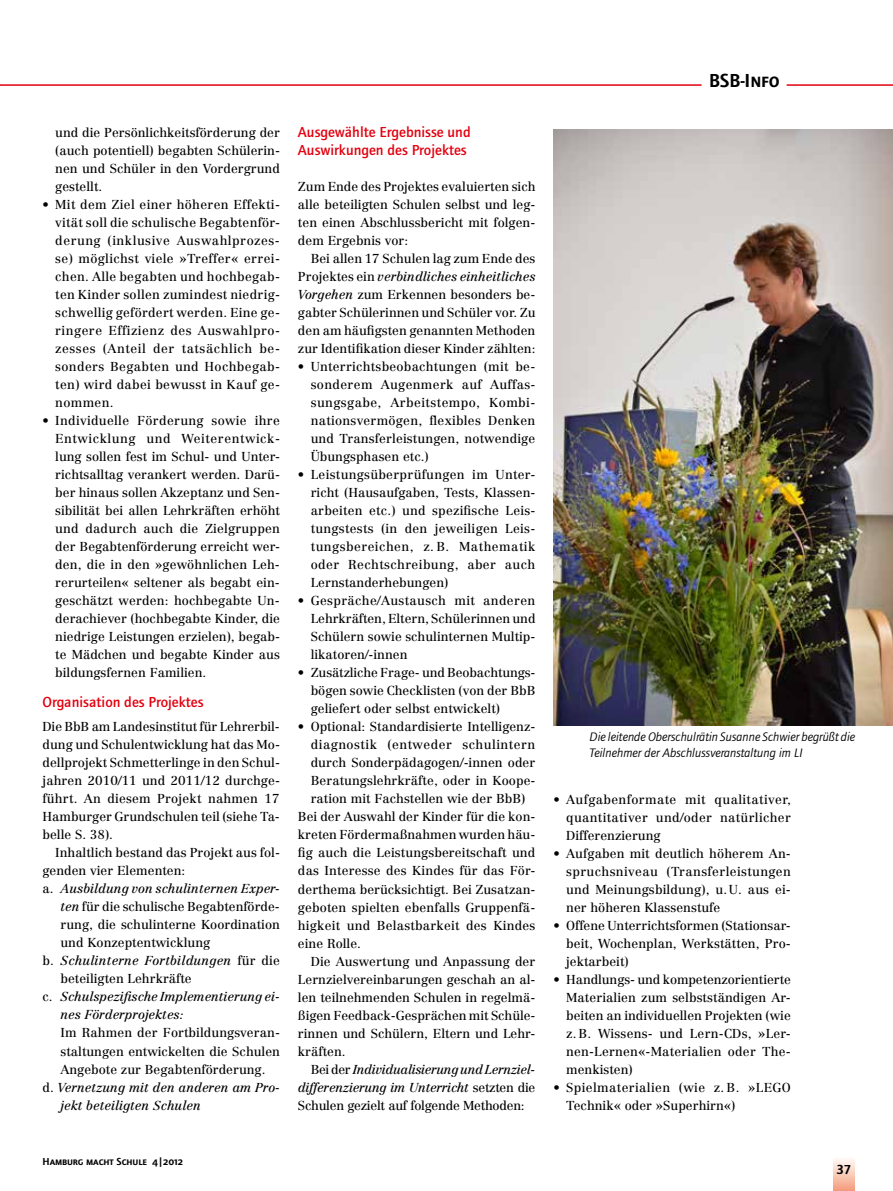
<style>
.page{position:relative;width:893px;height:1191px;background:#fff}
.page>*{position:absolute;margin:0;border:0;box-sizing:border-box;transform-origin:0 0}
.t1{font:600 19.5px "Foundry Journal SC";color:#000}
.t2{font:500 15px/18px "Foundry Journal";color:#e3000f}
.t3{font:600 13.5px "Foundry Journal";color:#000}
.t4{font:12.75px/18px "Centennial";color:#000;text-align:justify}
.t5{font:italic 12.75px "Centennial";color:#000}
.t6{font:italic 12.75px/15.8px "Foundry Journal";letter-spacing:-.005em;color:#000}
.t7{font:12.75px/18px "Centennial";letter-spacing:.03em;color:#000}
.t8{font:italic 12.75px "Centennial";letter-spacing:-.02em;color:#000}
.t9{font:italic 12.75px "Centennial";letter-spacing:-.025em;color:#000}
.t10{font:12.75px "Centennial";letter-spacing:-.02em;color:#000}
.t11{font:12.75px "Centennial";letter-spacing:.035em;color:#000}
.t12{font:600 10.5px "Foundry Journal SC";color:#000}
.s1{font-style:normal}
.s2{font-style:italic}
</style>
<div class="page">
<hr style="left:0;top:84px;width:893px;height:2px;background:#e3000f">
<div style="left:833px;top:1157px;width:22px;height:34px;background:linear-gradient(to bottom,#fffefb,#f49f80)"></div>
<div style="left:702px;top:80px;width:85px;height:6px;background:#fff"></div>
<img style="left:553px;top:129px;width:340px;height:596px">
<p class="t4" style="left:55px;top:124px;width:226px">und die Persönlichkeitsförderung der (auch potentiell) begabten Schülerin&shy;nen und Schüler in den Vordergrund gestellt.</p>
<p class="t4" style="left:55px;top:196px;width:226px;text-indent:-13px">• Mit dem Ziel einer höheren Effekti&shy;vität soll die schulische Begabtenför&shy;derung (inklusive Auswahlprozes&shy;se) möglichst viele »Treffer« errei&shy;chen. Alle begabten und hochbegab&shy;ten Kinder sollen zumindest niedrig&shy;schwellig gefördert werden. Eine ge&shy;ringere Effizienz des Auswahlpro&shy;zesses (Anteil der tatsächlich be&shy;sonders Begabten und Hochbegab&shy;ten) wird dabei bewusst in Kauf ge&shy;nommen.</p>
<p class="t4" style="left:55px;top:412px;width:226px;text-indent:-13px">• Individuelle Förderung sowie ihre Entwicklung und Weiterentwick&shy;lung sollen fest im Schul- und Unter&shy;richtsalltag verankert werden. Darü&shy;ber hinaus sollen Akzeptanz und Sen&shy;sibilität bei allen Lehrkräften erhöht und dadurch auch die Zielgruppen der Begabtenförderung erreicht wer&shy;den, die in den »gewöhnlichen Leh&shy;rerurteilen« seltener als begabt ein&shy;geschätzt werden: hochbegabte Un&shy;derachiever (hochbegabte Kinder, die niedrige Leistungen erzielen), begab&shy;te Mädchen und begabte Kinder aus bildungsfernen Familien.</p>
<p class="t2" style="left:43px;top:693px;width:163px">Organisation des Projektes</p>
<p class="t4" style="left:43px;top:718px;width:239px">Die BbB am Landesinstitut für Lehrerbil&shy;dung und Schulentwicklung hat das Mo&shy;dellprojekt Schmetterlinge in den Schul&shy;jahren 2010/11 und 2011/12 durchge&shy;führt. An diesem Projekt nahmen 17<br>Hamburger Grundschulen teil (siehe Ta&shy;belle S. 38).</p>
<p class="t4" style="left:55px;top:844px;width:226px">Inhaltlich bestand das Projekt aus fol-</p>
<p class="t4" style="left:43px;top:862px;width:144px">genden vier Elementen:</p>
<p class="t5" style="left:43px;top:881px;width:239px"><span class="s1">a.</span> Ausbildung von schulinternen Exper-</p>
<p class="t4" style="left:61px;top:898px;width:221px"><span class="s2">ten</span> für die schulische Begabtenförde-</p>
<p class="t4" style="left:61px;top:916px;width:221px">rung, die schulinterne Koordination</p>
<p class="t4" style="left:61px;top:934px;width:151px">und Konzeptentwicklung</p>
<p class="t5" style="left:43px;top:953px;width:239px"><span class="s1">b.</span> Schulinterne Fortbildungen <span class="s1">für die</span></p>
<p class="t4" style="left:61px;top:970px;width:133px">beteiligten Lehrkräfte</p>
<p class="t5" style="left:43px;top:989px;width:239px"><span class="s1">c.</span> Schulspezifische Implementierung ei-</p>
<p class="t5" style="left:61px;top:1007px;width:125px">nes Förderprojektes:</p>
<p class="t4" style="left:61px;top:1024px;width:221px">Im Rahmen der Fortbildungsveran-</p>
<p class="t4" style="left:61px;top:1042px;width:221px">staltungen entwickelten die Schulen</p>
<p class="t4" style="left:61px;top:1060px;width:206px">Angebote zur Begabtenförderung.</p>
<p class="t5" style="left:43px;top:1079px;width:239px"><span class="s1">d.</span> Vernetzung mit den anderen am Pro-</p>
<p class="t5" style="left:61px;top:1097px;width:142px">jekt beteiligten Schulen</p>
<p class="t12" style="left:43px;top:1155px;width:142px">Hamburg macht Schule 4|2012</p>
<p class="t2" style="left:298px;top:123px;width:174px">Ausgewählte Ergebnisse und<br>Auswirkungen des Projektes</p>
<p class="t4" style="left:298px;top:178px;width:239px">Zum Ende des Projektes evaluierten sich alle beteiligten Schulen selbst und leg&shy;ten einen Abschlussbericht mit folgen&shy;dem Ergebnis vor:</p>
<p class="t4" style="left:298px;top:250px;width:239px;text-indent:13px">Bei allen 17 Schulen lag zum Ende des Projektes ein <span class="s2">verbindliches einheitliches Vorgehen</span> zum Erkennen besonders be&shy;gabter Schülerinnen und Schüler vor. Zu den am häufigsten genannten Methoden zur Identifikation dieser Kinder zählten:</p>
<p class="t4" style="left:311px;top:358px;width:226px;text-indent:-13px">• Unterrichtsbeobachtungen (mit be&shy;sonderem Augenmerk auf Auffas&shy;sungsgabe, Arbeitstempo, Kombi&shy;nationsvermögen, flexibles Denken und Transferleistungen, notwendige Übungsphasen etc.)</p>
<p class="t4" style="left:311px;top:466px;width:226px;text-indent:-13px">• Leistungsüberprüfungen im Unter&shy;richt (Hausaufgaben, Tests, Klassen&shy;arbeiten etc.) und spezifische Leis&shy;tungstests (in den jeweiligen Leis&shy;tungsbereichen, z. B. Mathematik oder Rechtschreibung, aber auch Lernstanderhebungen)</p>
<p class="t4" style="left:311px;top:592px;width:226px;text-indent:-13px">• Gespräche/Austausch mit anderen Lehrkräften, Eltern, Schülerinnen und Schülern sowie schulinternen Multip&shy;likatoren/-innen</p>
<p class="t4" style="left:311px;top:664px;width:226px;text-indent:-13px">• Zusätzliche Frage- und Beobachtungs&shy;bögen sowie Checklisten (von der BbB geliefert oder selbst entwickelt)</p>
<p class="t4" style="left:298px;top:718px;width:239px">• Optional: Standardisierte Intelligenz-</p>
<p class="t11" style="left:311px;top:737px;width:226px">diagnostik (entweder schulintern</p>
<p class="t4" style="left:311px;top:754px;width:226px">durch Sonderpädagogen/-innen oder</p>
<p class="t4" style="left:311px;top:772px;width:226px">Beratungslehrkräfte, oder in Koope-</p>
<p class="t4" style="left:311px;top:790px;width:216px">ration mit Fachstellen wie der BbB)</p>
<p class="t4" style="left:298px;top:808px;width:239px">Bei der Auswahl der Kinder für die kon-</p>
<p class="t4" style="left:298px;top:826px;width:239px">kreten Fördermaßnahmen wurden häu-</p>
<p class="t4" style="left:298px;top:844px;width:239px">fig auch die Leistungsbereitschaft und</p>
<p class="t4" style="left:298px;top:862px;width:239px">das Interesse des Kindes für das För-</p>
<p class="t4" style="left:298px;top:880px;width:239px">derthema berücksichtigt. Bei Zusatzan-</p>
<p class="t4" style="left:298px;top:898px;width:239px">geboten spielten ebenfalls Gruppenfä-</p>
<p class="t4" style="left:298px;top:916px;width:239px">higkeit und Belastbarkeit des Kindes</p>
<p class="t4" style="left:298px;top:934px;width:65px">eine Rolle.</p>
<p class="t4" style="left:311px;top:952px;width:226px">Die Auswertung und Anpassung der</p>
<p class="t4" style="left:298px;top:970px;width:239px">Lernzielvereinbarungen geschah an al-</p>
<p class="t4" style="left:298px;top:988px;width:239px">len teilnehmenden Schulen in regelmä-</p>
<p class="t4" style="left:298px;top:1006px;width:239px">ßigen Feedback-Gesprächen mit Schüle-</p>
<p class="t4" style="left:298px;top:1024px;width:239px">rinnen und Schülern, Eltern und Lehr-</p>
<p class="t4" style="left:298px;top:1042px;width:49px">kräften.</p>
<p class="t9" style="left:311px;top:1061px;width:226px"><span class="s1">Bei der</span> Individualisierung und Lernziel-</p>
<p class="t8" style="left:298px;top:1079px;width:239px">differenzierung im Unterricht <span class="s1">setzten die</span></p>
<p class="t10" style="left:298px;top:1097px;width:228px">Schulen gezielt auf folgende Methoden:</p>
<h1 class="t1" style="left:709px;top:69px;width:72px">BSB-Info</h1>
<p class="t6" style="left:589px;top:729px;width:267px">Die leitende Oberschulrätin Susanne Schwier begrüßt die<br>Teilnehmer der Abschlussveranstaltung im LI</p>
<p class="t4" style="left:566px;top:790px;width:226px;text-indent:-13px">• Aufgabenformate mit qualitativer, quantitativer und/oder natürlicher Differenzierung</p>
<p class="t4" style="left:566px;top:844px;width:226px;text-indent:-13px">• Aufgaben mit deutlich höherem An&shy;spruchsniveau (Transferleistungen und Meinungsbildung), u.U. aus ei&shy;ner höheren Klassenstufe</p>
<p class="t4" style="left:566px;top:916px;width:226px;text-indent:-13px">• Offene Unterrichtsformen (Stationsar&shy;beit, Wochenplan, Werkstätten, Pro&shy;jektarbeit)</p>
<p class="t4" style="left:566px;top:970px;width:226px;text-indent:-13px">• Handlungs- und kompetenzorientierte Materialien zum selbstständigen Ar&shy;beiten an individuellen Projekten (wie z.B. Wissens- und Lern-CDs, »Ler&shy;nen-Lernen«-Materialien oder The&shy;menkisten)</p>
<p class="t7" style="left:566px;top:1078px;width:226px;text-indent:-13px">• Spielmaterialien (wie z. B. »LEGO<br>Technik« oder »Superhirn«)</p>
<p class="t3" style="left:837px;top:1161px;width:16px">37</p>
</div>
